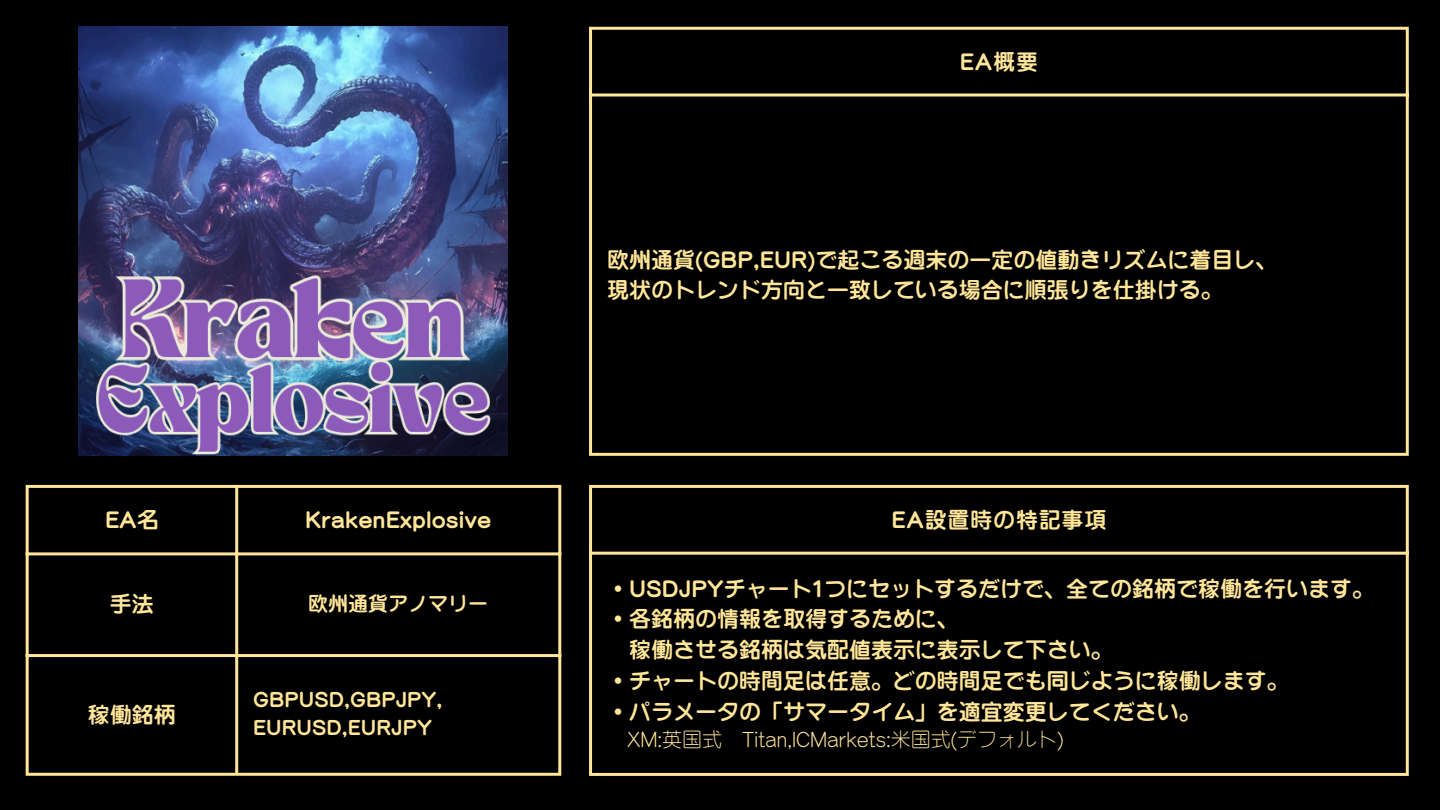
<style>
.page{position:relative;width:1440px;height:810px;background:#000}
.page>*{position:absolute;margin:0;border:0;box-sizing:border-box;transform-origin:0 0}
.t1{font:700 22px "Iwa R Go Std";color:#ffe699}
.t2{font:700 22px "Iwa R Go Std";letter-spacing:.035em;color:#ffe699}
.t3{font:700 20px "Iwa R Go Std";color:#ffe699}
.t4{font:300 20px "Iwa R Go Std";color:#ffe699}
</style>
<div class="page">
<hr style="left:26px;top:488px;width:3px;height:285px;background:#ffe699">
<hr style="left:235px;top:488px;width:3px;height:285px;background:#ffe699">
<hr style="left:558px;top:488px;width:3px;height:285px;background:#ffe699">
<hr style="left:26px;top:485px;width:535px;height:3px;background:#ffe699">
<hr style="left:26px;top:552px;width:535px;height:3px;background:#ffe699">
<hr style="left:26px;top:654px;width:535px;height:3px;background:#ffe699">
<hr style="left:26px;top:773px;width:535px;height:3px;background:#ffe699">
<hr style="left:589px;top:30px;width:3px;height:423px;background:#ffe699">
<hr style="left:1406px;top:30px;width:3px;height:423px;background:#ffe699">
<hr style="left:589px;top:27px;width:820px;height:3px;background:#ffe699">
<hr style="left:589px;top:94px;width:820px;height:3px;background:#ffe699">
<hr style="left:589px;top:453px;width:820px;height:3px;background:#ffe699">
<hr style="left:589px;top:488px;width:3px;height:285px;background:#ffe699">
<hr style="left:1406px;top:488px;width:3px;height:285px;background:#ffe699">
<hr style="left:589px;top:485px;width:820px;height:3px;background:#ffe699">
<hr style="left:589px;top:552px;width:820px;height:3px;background:#ffe699">
<hr style="left:589px;top:773px;width:820px;height:3px;background:#ffe699">
<img style="left:79px;top:27px;width:429px;height:429px">
<p class="t1" style="left:105px;top:509px;width:55px">EA名</p>
<p class="t1" style="left:305px;top:509px;width:188px">KrakenExplosive</p>
<p class="t1" style="left:110px;top:593px;width:45px">手法</p>
<p class="t3" style="left:308px;top:593px;width:181px">欧州通貨アノマリー</p>
<p class="t1" style="left:88px;top:704px;width:89px">稼働銘柄</p>
<p class="t3" style="left:253px;top:690px;width:191px">GBPUSD,GBPJPY,</p>
<p class="t3" style="left:253px;top:717px;width:180px">EURUSD,EURJPY</p>
<p class="t1" style="left:960px;top:51px;width:80px">EA概要</p>
<p class="t1" style="left:607px;top:248px;width:672px">欧州通貨(GBP,EUR)で起こる週末の一定の値動きリズムに着目し、</p>
<p class="t1" style="left:607px;top:279px;width:617px">現状のトレンド方向と一致している場合に順張りを仕掛ける。</p>
<p class="t2" style="left:891px;top:509px;width:217px">EA設置時の特記事項</p>
<p class="t1" style="left:607px;top:577px;width:769px">・USDJPYチャート1つにセットするだけで、全ての銘柄で稼働を行います。</p>
<p class="t1" style="left:607px;top:608px;width:353px">・各銘柄の情報を取得するために、</p>
<p class="t1" style="left:629px;top:639px;width:485px">稼働させる銘柄は気配値表示に表示して下さい。</p>
<p class="t1" style="left:607px;top:669px;width:683px">・チャートの時間足は任意。どの時間足でも同じように稼働します。</p>
<p class="t1" style="left:607px;top:700px;width:595px">・パラメータの「サマータイム」を適宜変更してください。</p>
<p class="t4" style="left:627px;top:730px;width:438px">XM:英国式 Titan,ICMarkets:米国式(デフォルト)</p>
</div>
